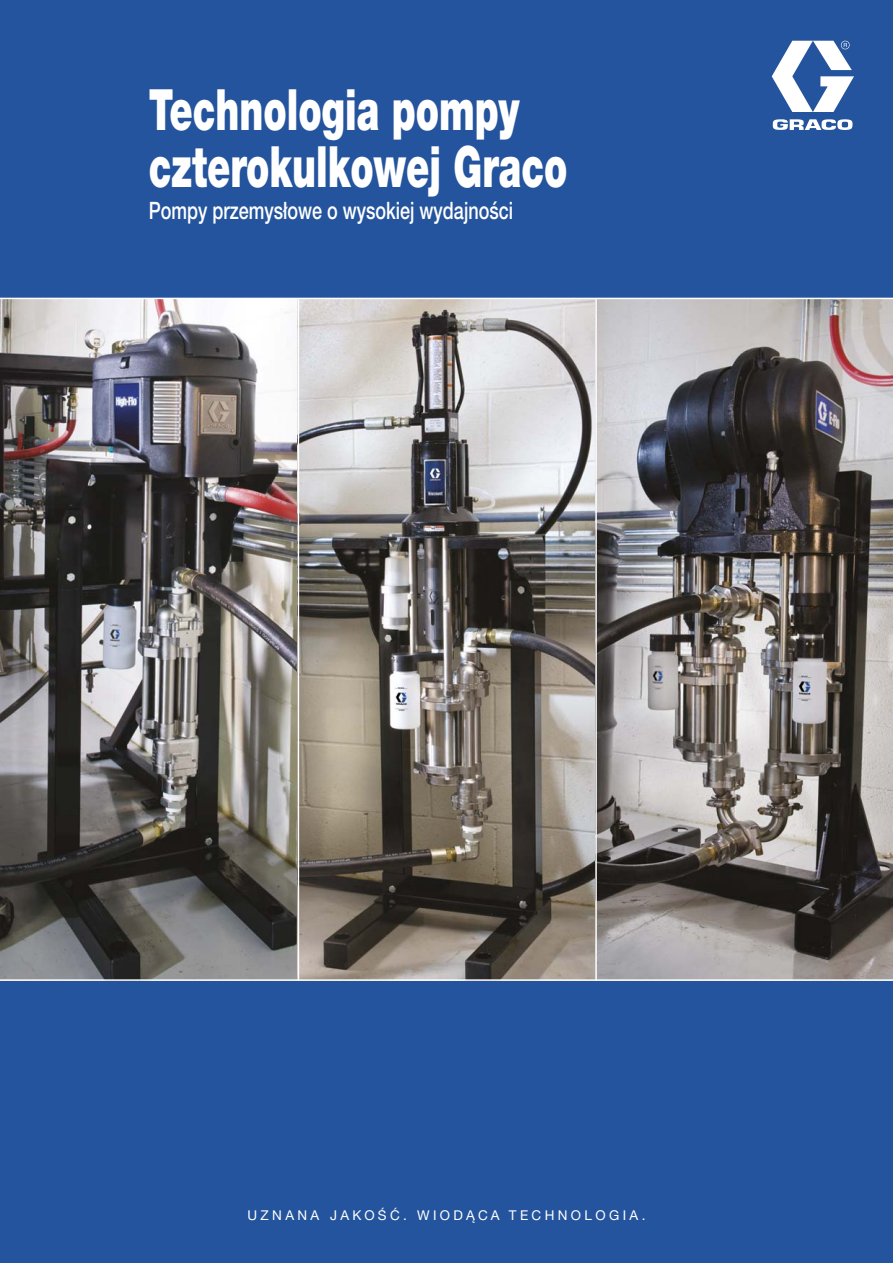
<style>
.page{position:relative;width:893px;height:1263px;background:#fff}
.page>*{position:absolute;margin:0;border:0;box-sizing:border-box;transform-origin:0 0}
.t1{font:900 57px/57px "Helvetica Neue CE";color:#fff;scale:.65 1}
.t2{font:500 24px "Helvetica Neue CE";color:#fff;scale:.75 1}
.t3{font:13.5px "Helvetica Neue CE";letter-spacing:.25em;color:#fff}
</style>
<div class="page">
<img style="left:0;top:299px;width:893px;height:680px">
<div style="left:0;top:982px;width:893px;height:281px;background:#24549d"></div>
<div style="left:0;top:0;width:893px;height:298px;background:#24549d"></div>
<svg style="left:772px;top:41px;width:82px;height:89px"></svg>
<hr style="left:595px;top:299px;width:2px;height:682px;background:#fff">
<hr style="left:298px;top:299px;width:1px;height:682px;background:#fff">
<h1 class="t1" style="left:149px;top:87px;width:645px">Technologia pompy czterokulkowej Graco</h1>
<p class="t2" style="left:149px;top:202px;width:487px">Pompy przemysłowe o wysokiej wydajności</p>
<p class="t3" style="left:247px;top:1210px;width:400px">UZNANA JAKOŚĆ. WIODĄCA TECHNOLOGIA.</p>
</div>
